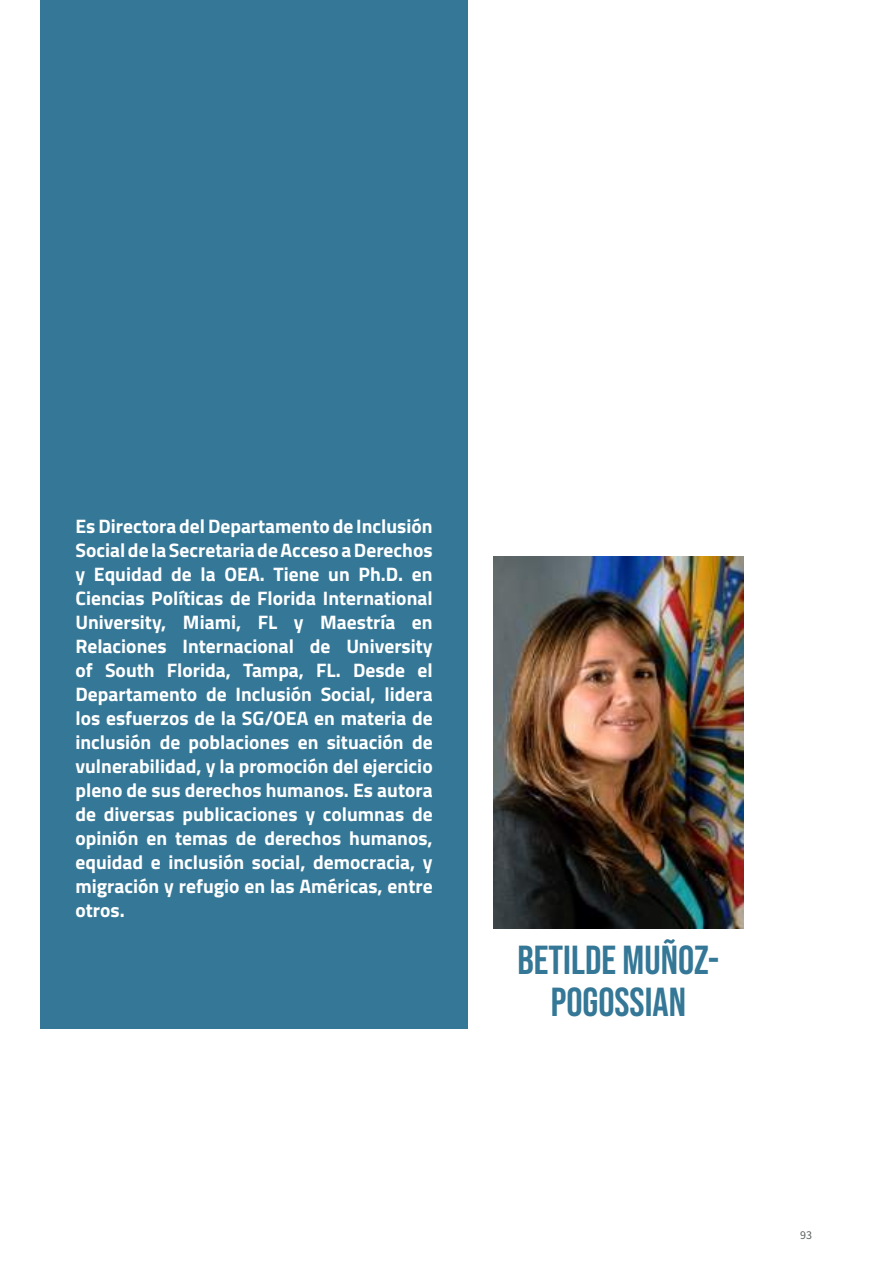
<style>
.page{position:relative;width:893px;height:1263px;background:#fff}
.page>*{position:absolute;margin:0;border:0;box-sizing:border-box;transform-origin:0 0}
.t1{font:40.5px/42px "Bebas Neue";color:#347796;text-align:center}
.t2{font:700 19.5px/24px "Titillium Web";color:#fff;text-align:justify}
.t3{font:12px "Source Sans Pro";color:#59625f}
</style>
<div class="page">
<div style="left:40px;top:0;width:428px;height:1029px;background:#347796"></div>
<img style="left:493px;top:556px;width:250px;height:372px">
<p class="t2" style="left:75px;top:513px;width:359px">Es Directora del Departamento de Inclusión Social de la Secretaria de Acceso a Derechos y Equidad de la OEA. Tiene un Ph.D. en Ciencias Políticas de Florida International University, Miami, FL y Maestría en Relaciones Internacional de University of South Florida, Tampa, FL. Desde el Departamento de Inclusión Social, lidera los esfuerzos de la SG/OEA en materia de inclusión de poblaciones en situación de vulnerabilidad, y la promoción del ejercicio pleno de sus derechos humanos. Es autora de diversas publicaciones y columnas de opinión en temas de derechos humanos, equidad e inclusión social, democracia, y migración y refugio en las Américas, entre otros.</p>
<h1 class="t1" style="left:517px;top:938px;width:203px">BETILDE MUÑOZ-<br>POGOSSIAN</h1>
<p class="t3" style="left:800px;top:1227px;width:13px">93</p>
</div>
